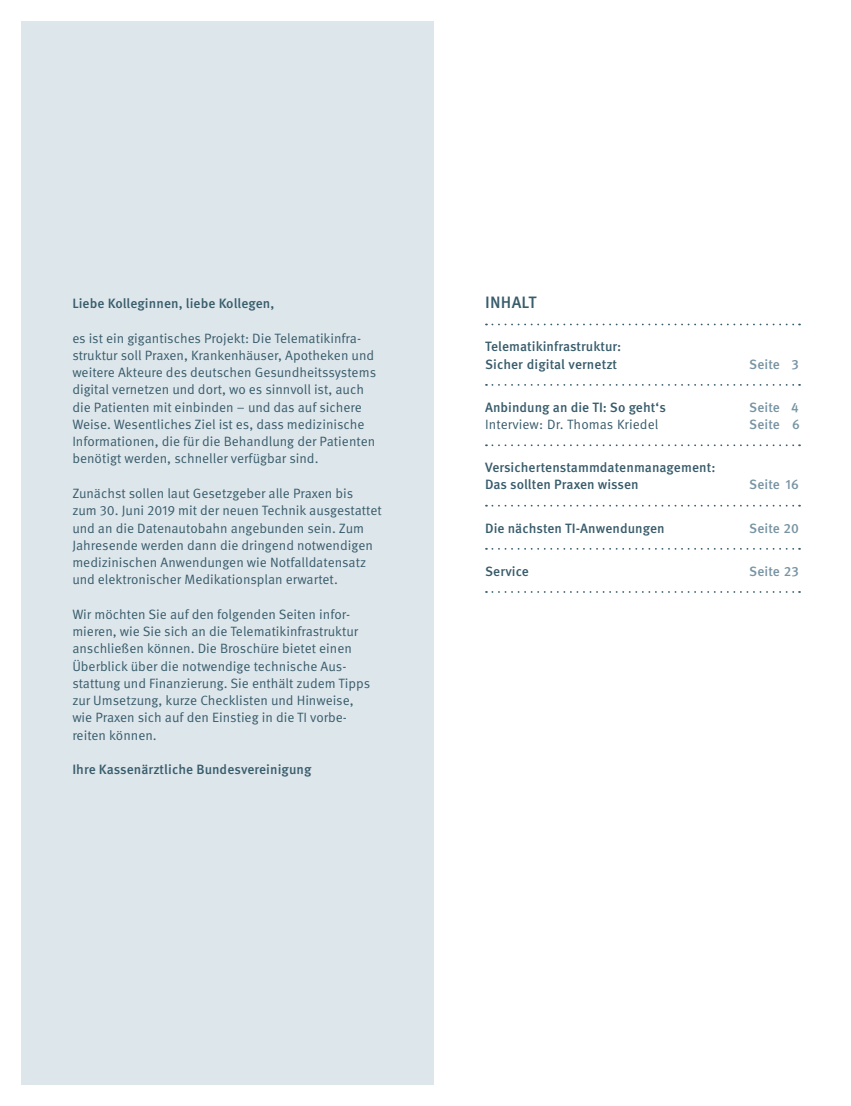
<style>
.page{position:relative;width:851px;height:1106px;background:#fff}
.page>*{position:absolute;margin:0;border:0;box-sizing:border-box;transform-origin:0 0}
.t1{font:500 16.5px "Meta Pro";letter-spacing:.015em;color:#385c6b}
.t2{font:13.5px/17.2px "Meta Pro Norm";color:#385c6b}
.t3{font:500 13.5px/17.2px "Meta Pro";letter-spacing:.005em;color:#385c6b}
.t4{font:500 13.5px "Meta Pro";letter-spacing:.005em;color:#7894a3}
</style>
<div class="page">
<div style="left:21px;top:21px;width:413px;height:1063px;background:#dde6eb"></div>
<svg style="left:486px;top:323px;width:313px;height:2px"></svg>
<svg style="left:486px;top:384px;width:313px;height:2px"></svg>
<svg style="left:486px;top:444px;width:313px;height:2px"></svg>
<svg style="left:486px;top:505px;width:313px;height:1px"></svg>
<svg style="left:486px;top:548px;width:313px;height:1px"></svg>
<svg style="left:486px;top:591px;width:313px;height:2px"></svg>
<p class="t3" style="left:72px;top:294px;width:203px">Liebe Kolleginnen, liebe Kollegen,</p>
<p class="t2" style="left:72px;top:328px;width:305px">es ist ein gigantisches Projekt: Die Telematikinfra&shy;struktur soll Praxen, Krankenhäuser, Apotheken und weitere Akteure des deutschen Gesundheitssystems digital vernetzen und dort, wo es sinnvoll ist, auch die Patienten mit einbinden – und das auf sichere Weise. Wesentliches Ziel ist es, dass medizinische Informationen, die für die Behandlung der Patienten benötigt werden, schneller verfügbar sind.</p>
<p class="t2" style="left:72px;top:484px;width:311px">Zunächst sollen laut Gesetzgeber alle Praxen bis<br>zum 30. Juni 2019 mit der neuen Technik ausgestattet und an die Datenautobahn angebunden sein. Zum Jahresende werden dann die dringend notwendigen medizinischen Anwendungen wie Notfalldatensatz und elektronischer Medikationsplan erwartet.</p>
<p class="t2" style="left:72px;top:604px;width:299px">Wir möchten Sie auf den folgenden Seiten infor&shy;mieren, wie Sie sich an die Telematikinfrastruktur anschließen können. Die Broschüre bietet einen Überblick über die notwendige technische Aus&shy;stattung und Finanzierung. Sie enthält zudem Tipps zur Umsetzung, kurze Checklisten und Hinweise, wie Praxen sich auf den Einstieg in die TI vorbe&shy;reiten können.</p>
<p class="t3" style="left:72px;top:760px;width:240px">Ihre Kassenärztliche Bundesvereinigung</p>
<p class="t1" style="left:485px;top:290px;width:53px">INHALT</p>
<p class="t3" style="left:485px;top:337px;width:138px">Telematikinfrastruktur:<br>Sicher digital vernetzt</p>
<p class="t4" style="left:749px;top:353px;width:51px">Seite 3</p>
<p class="t3" style="left:485px;top:397px;width:182px">Anbindung an die TI: So geht‘s</p>
<p class="t4" style="left:749px;top:396px;width:51px">Seite 4</p>
<p class="t2" style="left:485px;top:415px;width:175px">Interview: Dr. Thomas Kriedel</p>
<p class="t4" style="left:749px;top:414px;width:52px">Seite 6</p>
<p class="t3" style="left:485px;top:458px;width:232px">Versichertenstammdatenmanagement:<br>Das sollten Praxen wissen</p>
<p class="t4" style="left:749px;top:474px;width:51px">Seite 16</p>
<p class="t3" style="left:485px;top:518px;width:181px">Die nächsten TI-Anwendungen</p>
<p class="t4" style="left:749px;top:517px;width:51px">Seite 20</p>
<p class="t3" style="left:485px;top:561px;width:45px">Service</p>
<p class="t4" style="left:749px;top:560px;width:51px">Seite 23</p>
</div>
